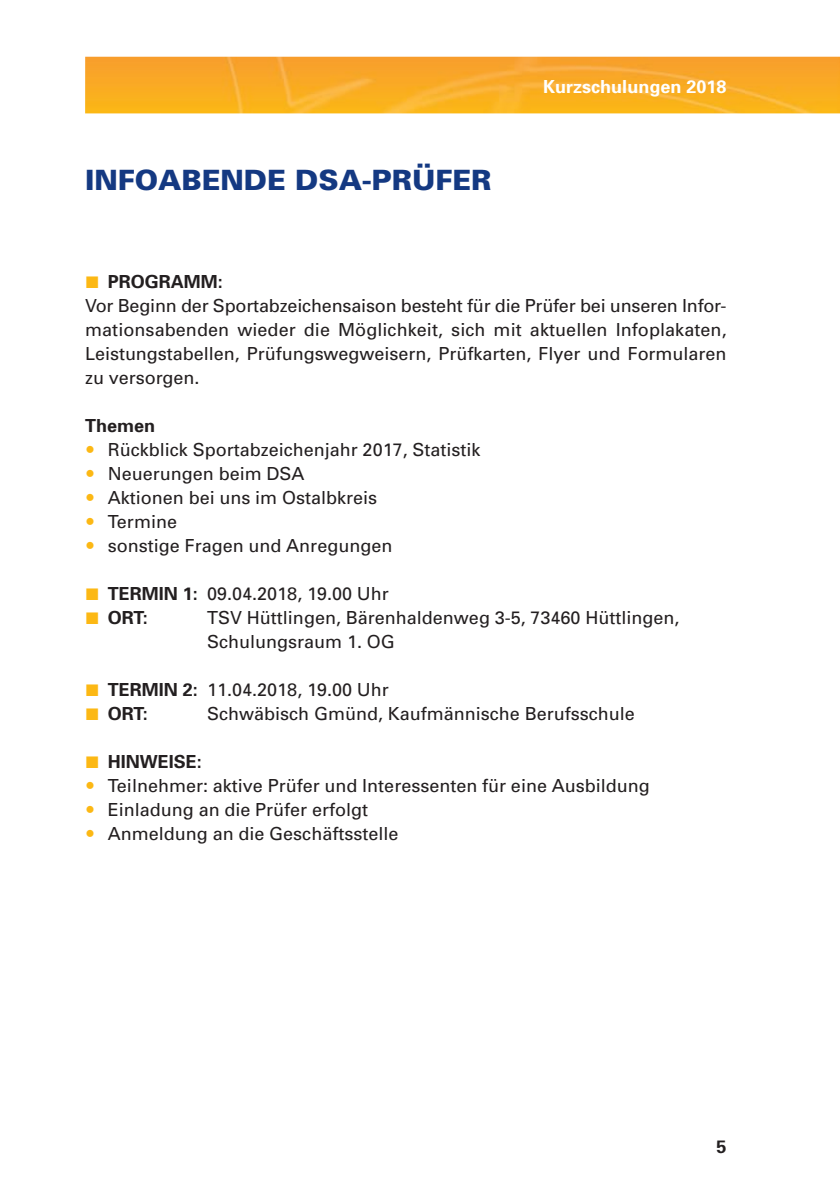
<style>
.page{position:relative;width:840px;height:1191px;background:#fff}
.page>*{position:absolute;margin:0;border:0;box-sizing:border-box;transform-origin:0 0}
.t1{font:900 28px "Univers";color:#143982}
.t2{font:18px/24px "Univers";color:#231f20}
.t3{font:700 18px "Univers";color:#231f20}
.t4{font:700 18px "Univers";color:#fff}
.s1{font-weight:700}
</style>
<div class="page">
<img style="left:85px;top:57px;width:754px;height:56px">
<h1 class="t1" style="left:85px;top:163px;width:407px">INFOABENDE DSA-PRÜFER</h1>
<p class="t4" style="left:543px;top:75px;width:185px">Kurzschulungen 2018</p>
<p class="t3" style="left:108px;top:270px;width:117px">PROGRAMM:</p>
<p class="t2" style="left:85px;top:293px;width:642px;text-align:justify">Vor Beginn der Sportabzeichensaison besteht für die Prüfer bei unseren Infor&shy;mationsabenden wieder die Möglichkeit, sich mit aktuellen Infoplakaten, Leistungstabellen, Prüfungswegweisern, Prüfkarten, Flyer und Formularen zu versorgen.</p>
<p class="t3" style="left:85px;top:414px;width:72px">Themen</p>
<p class="t2" style="left:108px;top:437px;width:374px">Rückblick Sportabzeichenjahr 2017, Statistik<br>Neuerungen beim DSA<br>Aktionen bei uns im Ostalbkreis<br>Termine<br>sonstige Fragen und Anregungen</p>
<p class="t2" style="left:108px;top:581px;width:282px"><span class="s1">TERMIN 1:</span> 09.04.2018, 19.00 Uhr<br><span class="s1">ORT:</span></p>
<p class="t2" style="left:207px;top:605px;width:473px">TSV Hüttlingen, Bärenhaldenweg 3-5, 73460 Hüttlingen,<br>Schulungsraum 1. OG</p>
<p class="t2" style="left:108px;top:677px;width:282px"><span class="s1">TERMIN 2:</span> 11.04.2018, 19.00 Uhr<br><span class="s1">ORT:</span></p>
<p class="t2" style="left:207px;top:701px;width:429px">Schwäbisch Gmünd, Kaufmännische Berufsschule</p>
<p class="t3" style="left:108px;top:750px;width:96px">HINWEISE:</p>
<p class="t2" style="left:108px;top:773px;width:543px">Teilnehmer: aktive Prüfer und Interessenten für eine Ausbildung<br>Einladung an die Prüfer erfolgt<br>Anmeldung an die Geschäftsstelle</p>
<p class="t3" style="left:716px;top:1134px;width:12px">5</p>
</div>
